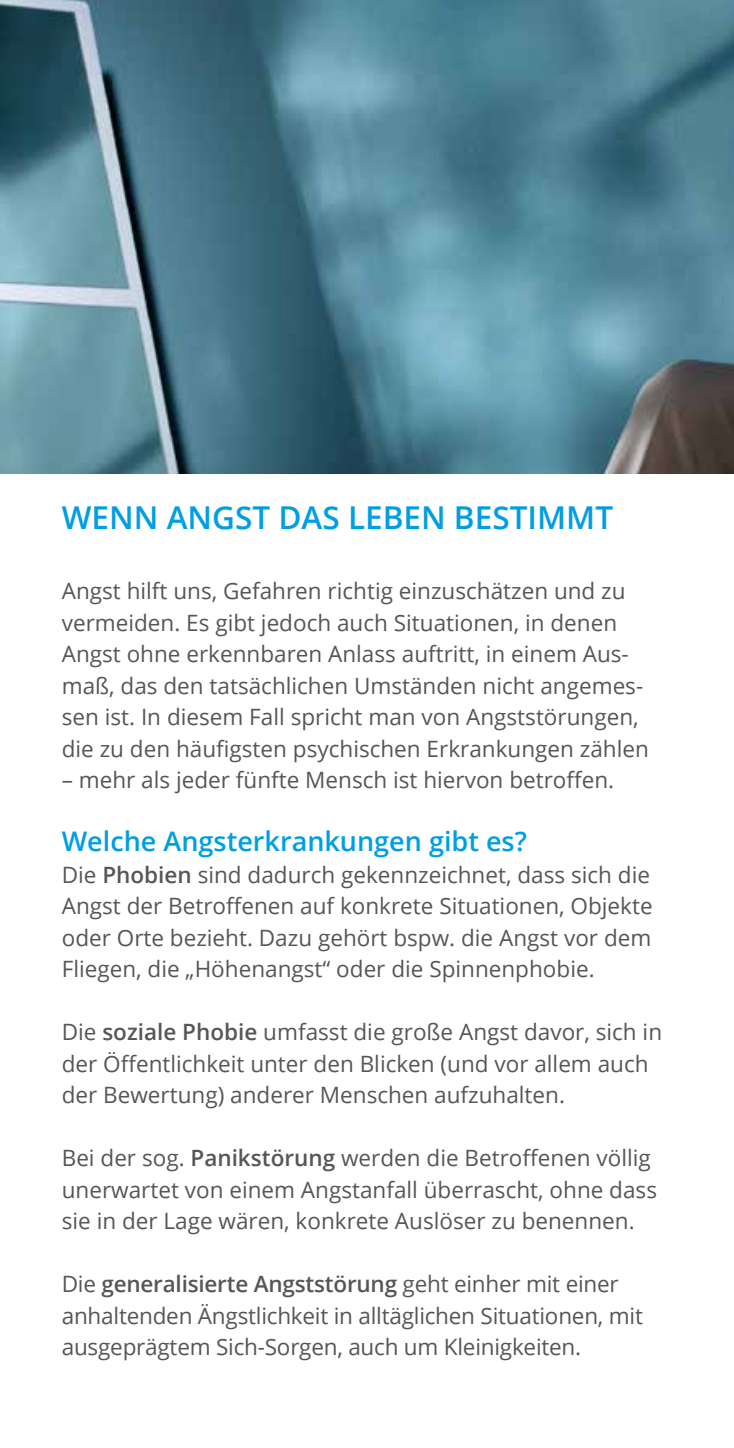
<style>
.page{position:relative;width:734px;height:1448px;background:#fff}
.page>*{position:absolute;margin:0;border:0;box-sizing:border-box;transform-origin:0 0}
.t1{font:600 31.5px "Open Sans";color:#009ee3}
.t2{font:600 27px "Open Sans";color:#009ee3}
.t3{font:22.5px/31.5px "Open Sans";color:#565655}
.s1{font-weight:600}
</style>
<div class="page">
<img style="left:0;top:0;width:733px;height:473px">
<h1 class="t1" style="left:62px;top:496px;width:553px">WENN ANGST DAS LEBEN BESTIMMT</h1>
<p class="t3" style="left:62px;top:575px;width:588px">Angst hilft uns, Gefahren richtig einzuschätzen und zu vermeiden. Es gibt jedoch auch Situationen, in denen Angst ohne erkennbaren Anlass auftritt, in einem Aus&shy;maß, das den tatsächlichen Umständen nicht angemes&shy;sen ist. In diesem Fall spricht man von Angststörungen, die zu den häufigsten psychischen Erkrankungen zählen</p>
<p class="t3" style="left:62px;top:764px;width:554px">– mehr als jeder fünfte Mensch ist hiervon betroffen.</p>
<p class="t2" style="left:62px;top:823px;width:466px">Welche Angsterkrankungen gibt es?</p>
<p class="t3" style="left:62px;top:858px;width:592px;text-align:justify">Die <span class="s1">Phobien</span> sind dadurch gekennzeichnet, dass sich die Angst der Betroffenen auf konkrete Situationen, Objekte oder Orte bezieht. Dazu gehört bspw. die Angst vor dem Fliegen, die „Höhenangst“ oder die Spinnenphobie.</p>
<p class="t3" style="left:62px;top:1016px;width:601px">Die <span class="s1">soziale Phobie</span> umfasst die große Angst davor, sich in der Öffentlichkeit unter den Blicken (und vor allem auch der Bewertung) anderer Menschen aufzuhalten.</p>
<p class="t3" style="left:62px;top:1142px;width:596px">Bei der sog. <span class="s1">Panikstörung</span> werden die Betroffenen völlig unerwartet von einem Angstanfall überrascht, ohne dass sie in der Lage wären, konkrete Auslöser zu benennen.</p>
<p class="t3" style="left:62px;top:1268px;width:582px">Die <span class="s1">generalisierte Angststörung</span> geht einher mit einer anhaltenden Ängstlichkeit in alltäglichen Situationen, mit ausgeprägtem Sich-Sorgen, auch um Kleinigkeiten.</p>
</div>
